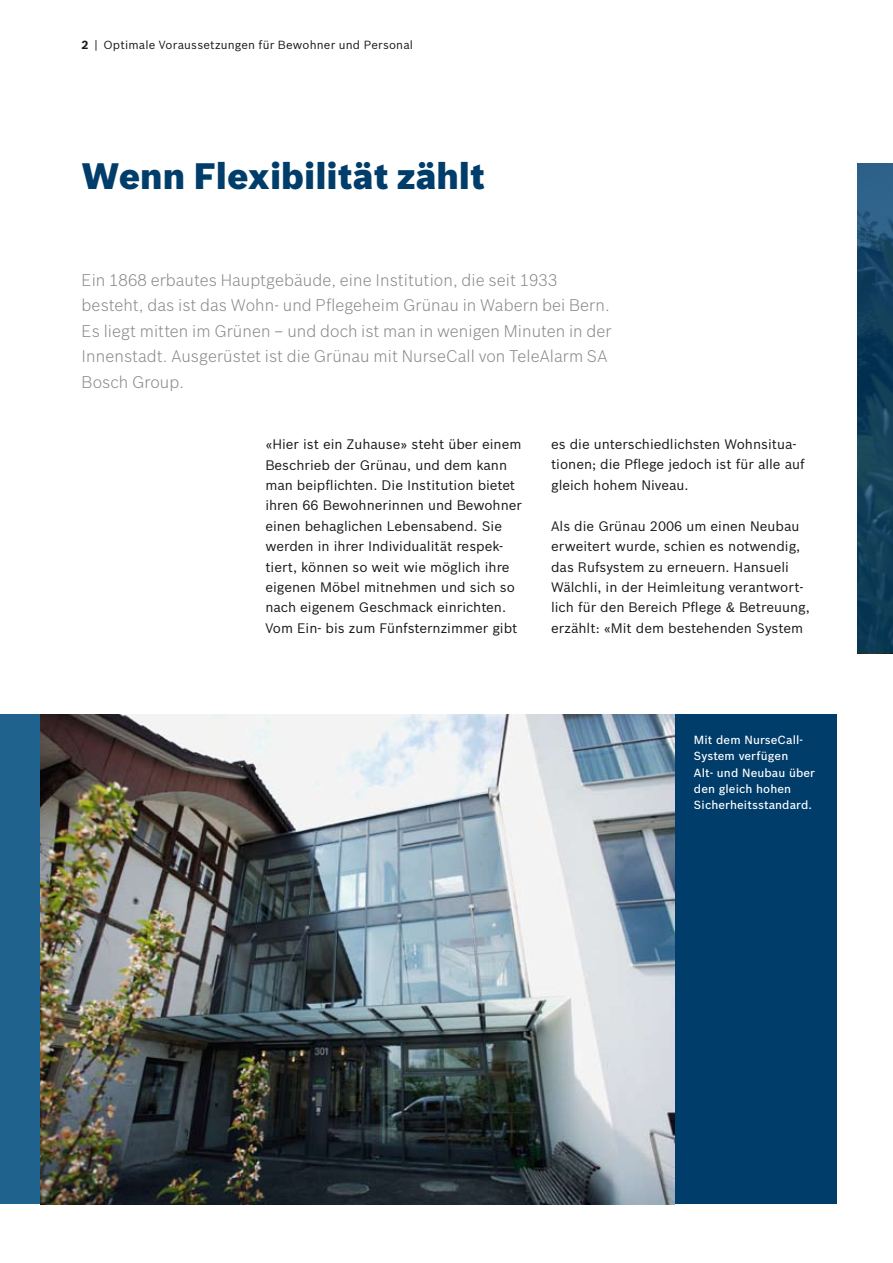
<style>
.page{position:relative;width:893px;height:1263px;background:#fff}
.page>*{position:absolute;margin:0;border:0;box-sizing:border-box;transform-origin:0 0}
.t1{font:900 36px "Bosch Sans";color:#003d6a}
.t2{font:300 16.5px/25.5px "Bosch Sans";letter-spacing:.005em;color:#868889}
.t3{font:13.5px/20.4px "Bosch Sans";color:#1a1817}
.t4{font:500 11.55px/16.4px "Bosch Sans";letter-spacing:.01em;color:#fff}
.t5{font:11.55px "Bosch Sans";letter-spacing:.015em;color:#1a1817}
.s1{font-weight:700}
</style>
<div class="page">
<svg style="left:857px;top:163px;width:36px;height:490px;background:#144360"></svg>
<div style="left:0;top:714px;width:41px;height:490px;background:#1f628d"></div>
<div style="left:674px;top:714px;width:163px;height:490px;background:#003d6a"></div>
<img style="left:41px;top:714px;width:633px;height:490px">
<p class="t5" style="left:82px;top:38px;width:333px"><span class="s1">2</span> | Optimale Voraussetzungen für Bewohner und Personal</p>
<h1 class="t1" style="left:82px;top:154px;width:405px">Wenn Flexibilität zählt</h1>
<p class="t2" style="left:82px;top:267px;width:531px">Ein 1868 erbautes Hauptgebäude, eine Institution, die seit 1933 besteht, das ist das Wohn- und Pflegeheim Grünau in Wabern bei Bern.<br>Es liegt mitten im Grünen – und doch ist man in wenigen Minuten in der Innenstadt. Ausgerüstet ist die Grünau mit NurseCall von TeleAlarm SA Bosch Group.</p>
<p class="t3" style="left:265px;top:434px;width:258px">«Hier ist ein Zuhause» steht über einem Beschrieb der Grünau, und dem kann man beipflichten. Die Institution bietet ihren 66 Bewohnerinnen und Bewohner einen behaglichen Lebensabend. Sie werden in ihrer Individualität respek&shy;tiert, können so weit wie möglich ihre eigenen Möbel mitnehmen und sich so nach eigenem Geschmack einrichten.<br>Vom Ein- bis zum Fünfsternzimmer gibt</p>
<p class="t3" style="left:551px;top:434px;width:255px">es die unterschiedlichsten Wohnsitua&shy;tionen; die Pflege jedoch ist für alle auf gleich hohem Niveau.</p>
<p class="t3" style="left:551px;top:515px;width:260px">Als die Grünau 2006 um einen Neubau erweitert wurde, schien es notwendig, das Rufsystem zu erneuern. Hansueli Wälchli, in der Heimleitung verantwort&shy;lich für den Bereich Pflege &amp; Betreuung, erzählt: «Mit dem bestehenden System</p>
<p class="t4" style="left:694px;top:732px;width:123px">Mit dem NurseCall-<br>System verfügen<br>Alt- und Neubau über den gleich hohen<br>Sicherheitsstandard.</p>
</div>
